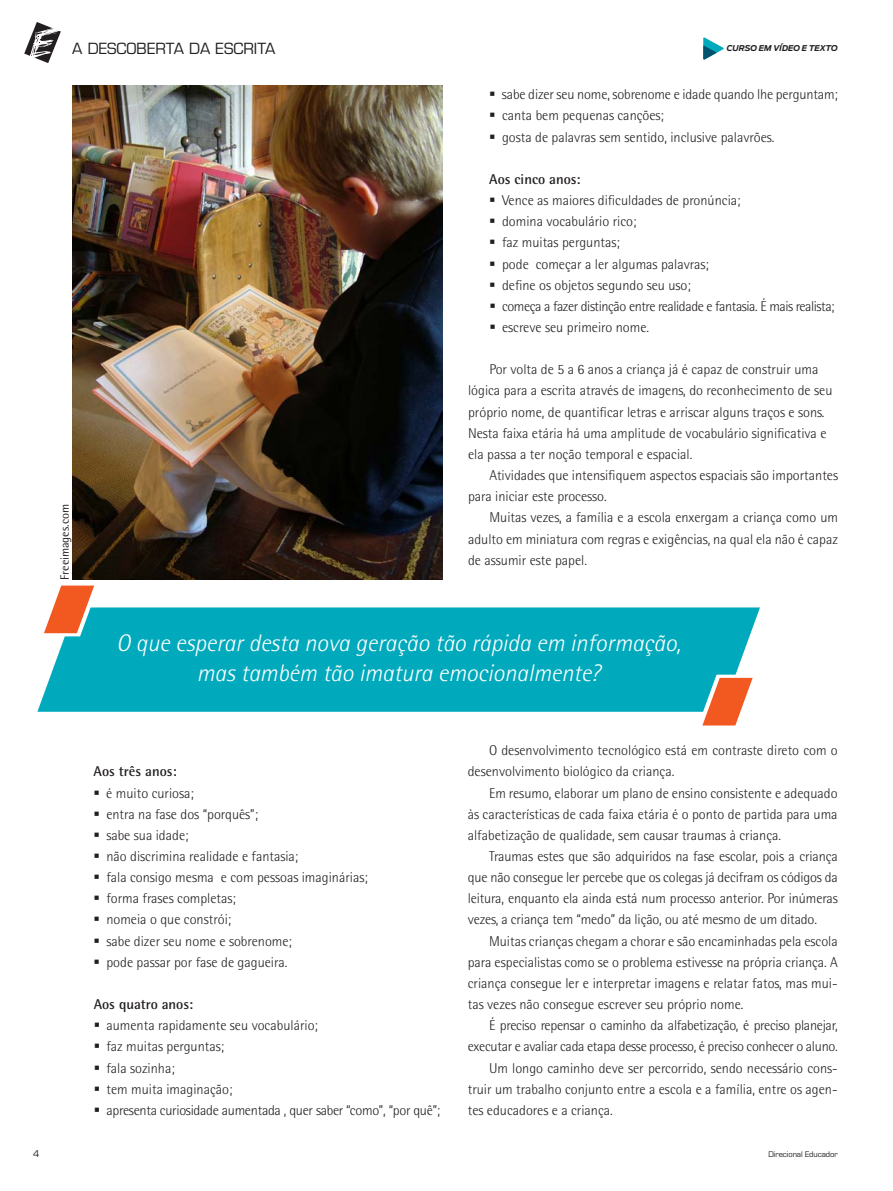
<style>
.page{position:relative;width:893px;height:1191px;background:#fff}
.page>*{position:absolute;margin:0;border:0;box-sizing:border-box;transform-origin:0 0}
.t1{font:italic 300 24px/30px "Rotis Semi Sans";color:#fff;text-align:center}
.t2{font:15px "Eurostile";color:#231f20}
.t3{font:300 14.25px/21.1px "Rotis Semi Sans";color:#231f20;text-align:justify}
.t4{font:300 14.25px "Rotis Semi Sans";letter-spacing:-.02em;color:#231f20}
.t5{font:300 14.25px "Rotis Semi Sans";letter-spacing:-.03em;color:#231f20}
.t6{font:700 14.25px "Rotis Semi Sans";color:#231f20}
.t7{font:12px "Rotis Semi Sans";color:#231f20}
.t8{font:9px "Eurostile";color:#231f20}
.t9{font:italic 700 7.95px "Antenna";color:#231f20}
.t10{font:7.5px "Eurostile";letter-spacing:-.01em;color:#231f20}
</style>
<div class="page">
<svg style="left:24px;top:22px;width:37px;height:41px"></svg>
<img style="left:72px;top:85px;width:370px;height:495px">
<div style="left:37px;top:607px;width:723px;height:105px;background:#00aabc"></div>
<svg style="left:703px;top:37px;width:21px;height:23px"></svg>
<svg style="left:44px;top:585px;width:53px;height:51px"></svg>
<svg style="left:699px;top:674px;width:54px;height:51px"></svg>
<p class="t2" style="left:72px;top:40px;width:203px">A DESCOBERTA DA ESCRITA</p>
<p class="t9" style="left:727px;top:44px;width:112px">CURSO EM VÍDEO E TEXTO</p>
<p class="t7" style="left:58px;top:580px;width:77px;rotate:-90deg">Freeimages.com</p>
<p class="t3" style="left:489px;top:84px;width:350px">▪ sabe dizer seu nome, sobrenome e idade quando lhe perguntam;</p>
<p class="t3" style="left:489px;top:105px;width:176px">▪ canta bem pequenas canções;</p>
<p class="t3" style="left:489px;top:126px;width:287px">▪ gosta de palavras sem sentido, inclusive palavrões.</p>
<p class="t6" style="left:489px;top:170px;width:93px">Aos cinco anos:</p>
<p class="t3" style="left:489px;top:190px;width:253px">▪ Vence as maiores dificuldades de pronúncia;</p>
<p class="t3" style="left:489px;top:211px;width:149px">▪ domina vocabulário rico;</p>
<p class="t3" style="left:489px;top:232px;width:132px">▪ faz muitas perguntas;</p>
<p class="t3" style="left:489px;top:253px;width:221px">▪ pode começar a ler algumas palavras;</p>
<p class="t3" style="left:489px;top:274px;width:203px">▪ define os objetos segundo seu uso;</p>
<p class="t5" style="left:489px;top:298px;width:347px">▪ começa a fazer distinção entre realidade e fantasia. É mais realista;</p>
<p class="t3" style="left:489px;top:316px;width:161px">▪ escreve seu primeiro nome.</p>
<p class="t3" style="left:468px;top:359px;width:366px;text-align:left;text-indent:21px">Por volta de 5 a 6 anos a criança já é capaz de construir uma lógica para a escrita através de imagens, do reconhecimento de seu próprio nome, de quantificar letras e arriscar alguns traços e sons.<br>Nesta faixa etária há uma amplitude de vocabulário significativa e ela passa a ter noção temporal e espacial.</p>
<p class="t3" style="left:468px;top:465px;width:371px;text-indent:21px">Atividades que intensifiquem aspectos espaciais são importantes para iniciar este processo.</p>
<p class="t3" style="left:468px;top:507px;width:371px;text-indent:21px">Muitas vezes, a família e a escola enxergam a criança como um adulto em miniatura com regras e exigências, na qual ela não é capaz de assumir este papel.</p>
<h1 class="t1" style="left:116px;top:627px;width:566px">O que esperar desta nova geração tão rápida em informação, mas também tão imatura emocionalmente?</h1>
<p class="t6" style="left:94px;top:763px;width:85px">Aos três anos:</p>
<p class="t3" style="left:94px;top:782px;width:102px">▪ é muito curiosa;</p>
<p class="t3" style="left:94px;top:803px;width:166px">▪ entra na fase dos “porquês”;</p>
<p class="t3" style="left:94px;top:824px;width:97px">▪ sabe sua idade;</p>
<p class="t3" style="left:94px;top:845px;width:206px">▪ não discrimina realidade e fantasia;</p>
<p class="t3" style="left:94px;top:866px;width:276px">▪ fala consigo mesma e com pessoas imaginárias;</p>
<p class="t3" style="left:94px;top:888px;width:144px">▪ forma frases completas;</p>
<p class="t3" style="left:94px;top:909px;width:139px">▪ nomeia o que constrói;</p>
<p class="t3" style="left:94px;top:930px;width:200px">▪ sabe dizer seu nome e sobrenome;</p>
<p class="t3" style="left:94px;top:951px;width:195px">▪ pode passar por fase de gagueira.</p>
<p class="t6" style="left:94px;top:995px;width:101px">Aos quatro anos:</p>
<p class="t3" style="left:94px;top:1014px;width:226px">▪ aumenta rapidamente seu vocabulário;</p>
<p class="t3" style="left:94px;top:1036px;width:132px">▪ faz muitas perguntas;</p>
<p class="t3" style="left:94px;top:1057px;width:83px">▪ fala sozinha;</p>
<p class="t3" style="left:94px;top:1078px;width:140px">▪ tem muita imaginação;</p>
<p class="t4" style="left:94px;top:1101px;width:348px">▪ apresenta curiosidade aumentada , quer saber “como”, “por quê”;</p>
<p class="t3" style="left:468px;top:740px;width:371px;text-indent:21px">O desenvolvimento tecnológico está em contraste direto com o desenvolvimento biológico da criança.</p>
<p class="t3" style="left:468px;top:782px;width:371px;text-indent:21px">Em resumo, elaborar um plano de ensino consistente e adequado às características de cada faixa etária é o ponto de partida para uma alfabetização de qualidade, sem causar traumas à criança.</p>
<p class="t3" style="left:468px;top:845px;width:371px;text-indent:21px">Traumas estes que são adquiridos na fase escolar, pois a criança que não consegue ler percebe que os colegas já decifram os códigos da leitura, enquanto ela ainda está num processo anterior. Por inúmeras vezes, a criança tem “medo” da lição, ou até mesmo de um ditado.</p>
<p class="t3" style="left:468px;top:930px;width:371px;text-indent:21px">Muitas crianças chegam a chorar e são encaminhadas pela escola para especialistas como se o problema estivesse na própria criança. A criança consegue ler e interpretar imagens e relatar fatos, mas mui&shy;tas vezes não consegue escrever seu próprio nome.</p>
<p class="t4" style="left:489px;top:1017px;width:350px">É preciso repensar o caminho da alfabetização, é preciso planejar,</p>
<p class="t4" style="left:468px;top:1038px;width:371px">executar e avaliar cada etapa desse processo, é preciso conhecer o aluno.</p>
<p class="t3" style="left:489px;top:1057px;width:350px">Um longo caminho deve ser percorrido, sendo necessário cons-</p>
<p class="t3" style="left:468px;top:1078px;width:371px">truir um trabalho conjunto entre a escola e a família, entre os agen-</p>
<p class="t3" style="left:468px;top:1099px;width:147px">tes educadores e a criança.</p>
<p class="t8" style="left:33px;top:1148px;width:8px">4</p>
<p class="t10" style="left:768px;top:1149px;width:71px">DIRECIONAL EDUCADOR</p>
</div>
